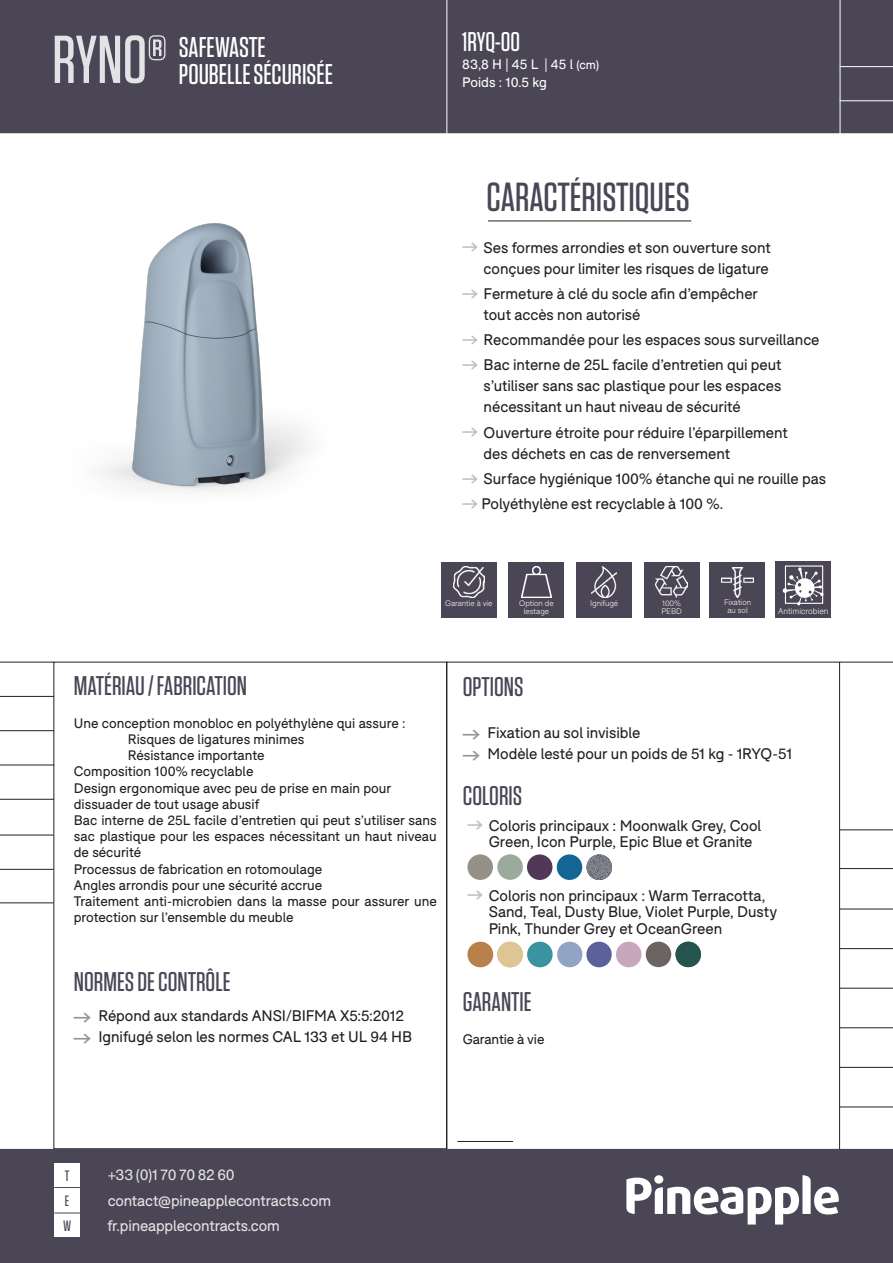
<style>
.page{position:relative;width:893px;height:1263px;background:#fff}
.page>*{position:absolute;margin:0;border:0;box-sizing:border-box;transform-origin:0 0}
.t1{font:500 67.5px "Tungsten";color:#fff}
.t2{font:500 40.5px "Tungsten";color:#4b4656}
.body_1_BLACK{font:500 28.5px "Tungsten";color:#fff}
.t3{font:500 27px "Tungsten";color:#4b4656}
.t4{font:500 27px "Tungsten";letter-spacing:-.005em;color:#fff}
.FEATURES___OPTIONS_bullets{font:15px/21px "F37 Bolton";letter-spacing:-.005em;color:#231f20}
.PRODUCT_FEATURES___OPTIONS_bullets{font:15px/21px "F37 Bolton";letter-spacing:-.005em;color:#231f20;text-align:justify}
.t5{font:15px "F37 Bolton";letter-spacing:-.01em;color:#fff}
.t6{font:500 15px "Tungsten";color:#4b4656}
.t7{font:13.5px/16.2px "F37 Bolton";color:#231f20;text-align:justify}
.t8{font:13.5px "F37 Bolton";color:#fff}
.t9{font:300 8.25px "F37 Bolton";color:#fff}
.t10{font:300 7.8px/7.8px "F37 Bolton";color:#fff;text-align:center}
.s1{font-size:12px}
.s2{font-family:"Pinearrow";font-size:13.5px;color:#bcbdc0}
.s3{font-family:"Pinearrow";color:#939598}
</style>
<div class="page">
<div style="left:1px;top:1px;width:891px;height:131px;background:#4b4656"></div>
<div style="left:0;top:0;width:893px;height:133px;border:2px solid #4b4656"></div>
<hr style="left:457px;top:1141px;width:56px;height:1px;background:#231f20">
<div style="left:1px;top:1149px;width:891px;height:113px;background:#4b4656"></div>
<div style="left:0;top:1149px;width:893px;height:114px;border:2px solid #4b4656"></div>
<hr style="left:840px;top:829px;width:53px;height:1px;background:#231f20">
<hr style="left:840px;top:988px;width:53px;height:1px;background:#231f20">
<hr style="left:840px;top:909px;width:53px;height:1px;background:#231f20">
<hr style="left:840px;top:1067px;width:53px;height:1px;background:#231f20">
<hr style="left:840px;top:1027px;width:53px;height:1px;background:#231f20">
<hr style="left:840px;top:948px;width:53px;height:1px;background:#231f20">
<hr style="left:840px;top:1106px;width:53px;height:1px;background:#231f20">
<img style="left:101px;top:223px;width:207px;height:269px">
<hr style="left:840px;top:868px;width:53px;height:1px;background:#231f20">
<svg style="left:626px;top:1175px;width:213px;height:49px"></svg>
<div style="left:654px;top:1175px;width:9px;height:9px;background:#fff;border-radius:50%"></div>
<div style="left:54px;top:1162px;width:26px;height:25px;background:#fff"></div>
<div style="left:54px;top:1187px;width:26px;height:25px;background:#fff"></div>
<svg style="left:54px;top:1187px;width:26px;height:1px"></svg>
<hr style="left:840px;top:662px;width:53px;height:1px;background:#231f20">
<hr style="left:488px;top:221px;width:203px;height:1px;background:#231f20">
<hr style="left:840px;top:0;width:1px;height:135px;background:#fff">
<hr style="left:840px;top:66px;width:53px;height:1px;background:#fff">
<hr style="left:840px;top:100px;width:53px;height:1px;background:#fff">
<hr style="left:446px;top:0;width:1px;height:134px;background:#fff">
<hr style="left:0;top:869px;width:53px;height:1px;background:#231f20">
<hr style="left:0;top:730px;width:54px;height:1px;background:#231f20">
<hr style="left:0;top:662px;width:54px;height:1px;background:#231f20">
<hr style="left:0;top:799px;width:54px;height:1px;background:#231f20">
<hr style="left:0;top:765px;width:54px;height:1px;background:#231f20">
<hr style="left:0;top:696px;width:54px;height:1px;background:#231f20">
<hr style="left:0;top:835px;width:53px;height:1px;background:#231f20">
<hr style="left:0;top:902px;width:53px;height:1px;background:#231f20">
<div style="left:54px;top:1212px;width:26px;height:25px;background:#fff"></div>
<svg style="left:54px;top:1212px;width:26px;height:1px"></svg>
<div style="left:644px;top:562px;width:55px;height:56px;background:#4b4656"></div>
<img style="left:656px;top:566px;width:32px;height:31px">
<div style="left:509px;top:562px;width:55px;height:56px;background:#4b4656"></div>
<img style="left:521px;top:566px;width:31px;height:32px">
<div style="left:576px;top:562px;width:56px;height:56px;background:#4b4656"></div>
<img style="left:592px;top:566px;width:24px;height:31px">
<div style="left:441px;top:562px;width:56px;height:56px;background:#4b4656"></div>
<img style="left:453px;top:566px;width:32px;height:31px">
<div style="left:709px;top:562px;width:56px;height:56px;background:#4b4656"></div>
<img style="left:721px;top:567px;width:32px;height:30px">
<div style="left:775px;top:562px;width:56px;height:56px;background:#4b4656"></div>
<svg style="left:782px;top:567px;width:42px;height:39px"></svg>
<img style="left:497px;top:942px;width:26px;height:25px;border-radius:13px">
<div style="left:467px;top:942px;width:26px;height:25px;background:#b8804a;border-radius:50%"></div>
<div style="left:527px;top:942px;width:26px;height:25px;background:#3a93a0;border-radius:50%"></div>
<div style="left:557px;top:942px;width:25px;height:25px;background:#91a4c5;border-radius:50%"></div>
<div style="left:586px;top:942px;width:26px;height:25px;background:#5c609b;border-radius:50%"></div>
<div style="left:616px;top:942px;width:25px;height:25px;background:#c8a6bb;border-radius:50%"></div>
<div style="left:497px;top:854px;width:26px;height:26px;background:#9baa9c;border-radius:50%"></div>
<div style="left:527px;top:854px;width:25px;height:26px;background:#513857;border-radius:50%"></div>
<div style="left:557px;top:854px;width:25px;height:26px;background:#136594;border-radius:50%"></div>
<img style="left:586px;top:854px;width:26px;height:26px;border-radius:13px">
<div style="left:467px;top:854px;width:26px;height:26px;background:#959088;border-radius:50%"></div>
<div style="left:646px;top:942px;width:25px;height:25px;background:#6c6462;border-radius:50%"></div>
<img style="left:675px;top:942px;width:26px;height:25px;border-radius:13px">
<h1 class="t1" style="left:52px;top:24px;width:116px">RYNO®</h1>
<p class="body_1_BLACK" style="left:179px;top:32px;width:88px">SAFEWASTE</p>
<p class="body_1_BLACK" style="left:179px;top:59px;width:156px">POUBELLE SÉCURISÉE</p>
<p class="t4" style="left:462px;top:27px;width:59px">1RYQ-00</p>
<p class="t8" style="left:462px;top:56px;width:138px">83,8 H | 45 L | 45 l <span class="s1">(cm)</span></p>
<p class="t8" style="left:462px;top:74px;width:86px">Poids : 10.5 kg</p>
<p class="t2" style="left:487px;top:175px;width:205px">CARACTÉRISTIQUES</p>
<p class="FEATURES___OPTIONS_bullets" style="left:462px;top:237px;width:310px;text-align:right"><span class="s2">A</span> Ses formes arrondies et son ouverture sont conçues pour limiter les risques de ligature</p>
<p class="FEATURES___OPTIONS_bullets" style="left:484px;top:283px;width:276px;text-indent:-21px"><span class="s2">A</span> Fermeture à clé du socle afin d’empêcher tout accès non autorisé</p>
<p class="FEATURES___OPTIONS_bullets" style="left:462px;top:329px;width:359px"><span class="s2">A</span> Recommandée pour les espaces sous surveillance</p>
<p class="PRODUCT_FEATURES___OPTIONS_bullets" style="left:484px;top:355px;width:299px;text-indent:-21px"><span class="s2">A</span> Bac interne de 25L facile d’entretien qui peut s’utiliser sans sac plastique pour les espaces nécessitant un haut niveau de sécurité</p>
<p class="FEATURES___OPTIONS_bullets" style="left:484px;top:422px;width:306px;text-indent:-21px"><span class="s2">A</span> Ouverture étroite pour réduire l’éparpillement des déchets en cas de renversement</p>
<p class="FEATURES___OPTIONS_bullets" style="left:462px;top:468px;width:365px"><span class="s2">A</span> Surface hygiénique 100% étanche qui ne rouille pas</p>
<p class="FEATURES___OPTIONS_bullets" style="left:462px;top:493px;width:263px"><span class="s2">A</span>Polyéthylène est recyclable à 100 %.</p>
<p class="t10" style="left:445px;top:600px;width:49px">Garantie à vie</p>
<p class="t10" style="left:590px;top:600px;width:30px">Ignifugé</p>
<p class="t10" style="left:724px;top:598px;width:29px">Fixation au sol</p>
<p class="t9" style="left:778px;top:606px;width:52px">Antimicrobien</p>
<p class="t10" style="left:519px;top:600px;width:36px">Option de lestage</p>
<p class="t10" style="left:661px;top:600px;width:22px;text-align:left">100%<br>PEBD</p>
<p class="t3" style="left:74px;top:672px;width:175px">MATÉRIAU / FABRICATION</p>
<p class="t7" style="left:74px;top:715px;width:333px">Une conception monobloc en polyéthylène qui assure :</p>
<p class="t7" style="left:128px;top:731px;width:178px">Risques de ligatures minimes</p>
<p class="t7" style="left:128px;top:747px;width:138px">Résistance importante</p>
<p class="t7" style="left:74px;top:763px;width:181px">Composition 100% recyclable</p>
<p class="t7" style="left:74px;top:780px;width:319px">Design ergonomique avec peu de prise en main pour</p>
<p class="t7" style="left:74px;top:796px;width:187px">dissuader de tout usage abusif</p>
<p class="t7" style="left:74px;top:812px;width:364px">Bac interne de 25L facile d’entretien qui peut s’utiliser sans sac plastique pour les espaces nécessitant un haut niveau de sécurité</p>
<p class="t7" style="left:74px;top:861px;width:250px">Processus de fabrication en rotomoulage</p>
<p class="t7" style="left:74px;top:877px;width:250px">Angles arrondis pour une sécurité accrue</p>
<p class="t7" style="left:74px;top:893px;width:364px">Traitement anti-microbien dans la masse pour assurer une protection sur l’ensemble du meuble</p>
<p class="t3" style="left:74px;top:968px;width:158px">NORMES DE CONTRÔLE</p>
<p class="PRODUCT_FEATURES___OPTIONS_bullets" style="left:74px;top:1006px;width:332px"><span class="s3">A</span> Répond aux standards ANSI/BIFMA X5:5:2012</p>
<p class="PRODUCT_FEATURES___OPTIONS_bullets" style="left:74px;top:1027px;width:340px"><span class="s3">A</span> Ignifugé selon les normes CAL 133 et UL 94 HB</p>
<p class="t3" style="left:463px;top:672px;width:62px">OPTIONS</p>
<p class="PRODUCT_FEATURES___OPTIONS_bullets" style="left:463px;top:722px;width:179px"><span class="s3">A</span> Fixation au sol invisible</p>
<p class="PRODUCT_FEATURES___OPTIONS_bullets" style="left:463px;top:743px;width:331px"><span class="s3">A</span> Modèle lesté pour un poids de 51 kg - 1RYQ-51</p>
<p class="t3" style="left:463px;top:782px;width:61px">COLORIS</p>
<p class="FEATURES___OPTIONS_bullets" style="left:489px;top:817px;width:274px;line-height:16.5px;text-indent:-21px"><span class="s2">A</span> Coloris principaux : Moonwalk Grey, Cool<br>Green, Icon Purple, Epic Blue et Granite</p>
<p class="FEATURES___OPTIONS_bullets" style="left:489px;top:887px;width:290px;line-height:16.5px;text-indent:-21px"><span class="s2">A</span> Coloris non principaux : Warm Terracotta,<br>Sand, Teal, Dusty Blue, Violet Purple, Dusty<br>Pink, Thunder Grey et OceanGreen</p>
<p class="t3" style="left:463px;top:987px;width:70px">GARANTIE</p>
<p class="t7" style="left:463px;top:1031px;width:83px">Garantie à vie</p>
<p class="t6" style="left:65px;top:1168px;width:6px">T</p>
<p class="t5" style="left:107px;top:1166px;width:129px">+33 (0)1 70 70 82 60</p>
<p class="t6" style="left:65px;top:1193px;width:6px">E</p>
<p class="t5" style="left:107px;top:1191px;width:225px">contact@pineapplecontracts.com</p>
<p class="t6" style="left:63px;top:1218px;width:10px">W</p>
<p class="t5" style="left:107px;top:1217px;width:174px">fr.pineapplecontracts.com</p>
</div>
